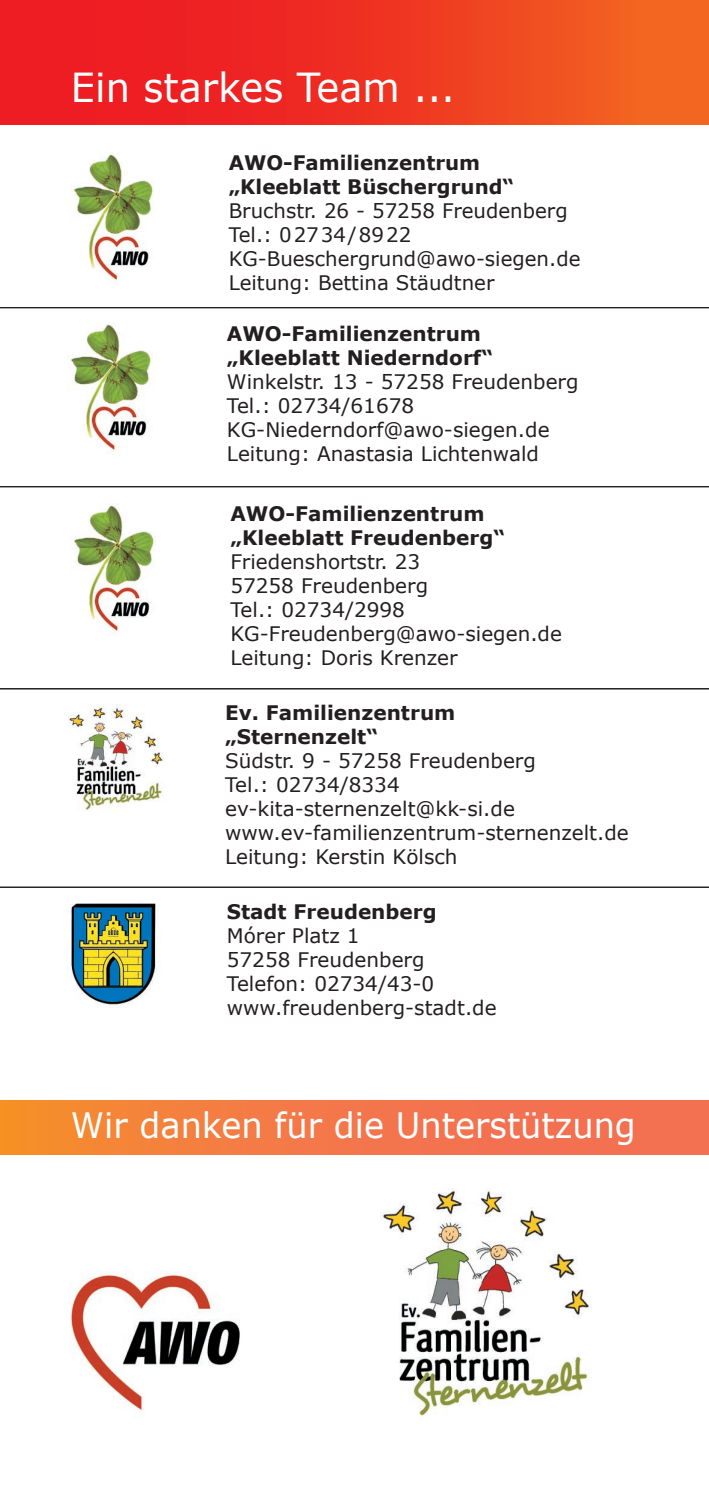
<style>
.page{position:relative;width:709px;height:1489px;background:#fff}
.page>*{position:absolute;margin:0;border:0;box-sizing:border-box;transform-origin:0 0}
.t1{font:40px "Verdana";color:#fff;scale:.96 1}
.t2{font:35px "Verdana";color:#fff;scale:.96 1}
.t3{font:20px/24px "Verdana";color:#231f20}
.t4{font:700 20px/24px "Verdana";color:#231f20}
</style>
<div class="page">
<div style="left:0;top:0;width:709px;height:124px;background:linear-gradient(to right,#ed0d24,#f26321)"></div>
<img style="left:71px;top:1274px;width:169px;height:137px">
<img style="left:381px;top:1190px;width:209px;height:227px">
<img style="left:73px;top:154px;width:80px;height:128px">
<img style="left:68px;top:705px;width:96px;height:105px">
<img style="left:70px;top:324px;width:82px;height:128px">
<img style="left:73px;top:503px;width:83px;height:130px">
<img style="left:71px;top:903px;width:86px;height:102px">
<hr style="left:0;top:886px;width:709px;height:1px;background:#231f20">
<hr style="left:0;top:688px;width:709px;height:1px;background:#231f20">
<hr style="left:0;top:486px;width:709px;height:1px;background:#231f20">
<hr style="left:0;top:307px;width:709px;height:1px;background:#231f20">
<div style="left:0;top:1100px;width:709px;height:53px;background:linear-gradient(to right,#f58a31,#f2695a)"></div>
<h1 class="t1" style="left:71px;top:59px;width:402px">Ein starkes Team ...</h1>
<p class="t4" style="left:229px;top:150px;width:287px">AWO-Familienzentrum „Kleeblatt Büschergrund“</p>
<p class="t3" style="left:229px;top:198px;width:353px">Bruchstr. 26 - 57258 Freudenberg<br>Tel.: 02734/8922<br>KG-Bueschergrund@awo-siegen.de<br>Leitung: Bettina Stäudtner</p>
<p class="t4" style="left:227px;top:321px;width:268px">AWO-Familienzentrum „Kleeblatt Niederndorf“</p>
<p class="t3" style="left:227px;top:369px;width:353px">Winkelstr. 13 - 57258 Freudenberg<br>Tel.: 02734/61678<br>KG-Niederndorf@awo-siegen.de<br>Leitung: Anastasia Lichtenwald</p>
<p class="t4" style="left:230px;top:501px;width:276px">AWO-Familienzentrum „Kleeblatt Freudenberg“</p>
<p class="t3" style="left:230px;top:549px;width:333px">Friedenshortstr. 23<br>57258 Freudenberg<br>Tel.: 02734/2998<br>KG-Freudenberg@awo-siegen.de<br>Leitung: Doris Krenzer</p>
<p class="t4" style="left:225px;top:700px;width:232px">Ev. Familienzentrum „Sternenzelt“</p>
<p class="t3" style="left:225px;top:748px;width:405px">Südstr. 9 - 57258 Freudenberg<br>Tel.: 02734/8334 ev-kita-sternenzelt@kk-si.de www.ev-familienzentrum-sternenzelt.de<br>Leitung: Kerstin Kölsch</p>
<p class="t4" style="left:227px;top:899px;width:211px">Stadt Freudenberg</p>
<p class="t3" style="left:227px;top:923px;width:271px">Mórer Platz 1<br>57258 Freudenberg<br>Telefon: 02734/43-0 www.freudenberg-stadt.de</p>
<h2 class="t2" style="left:71px;top:1101px;width:590px">Wir danken für die Unterstützung</h2>
</div>
